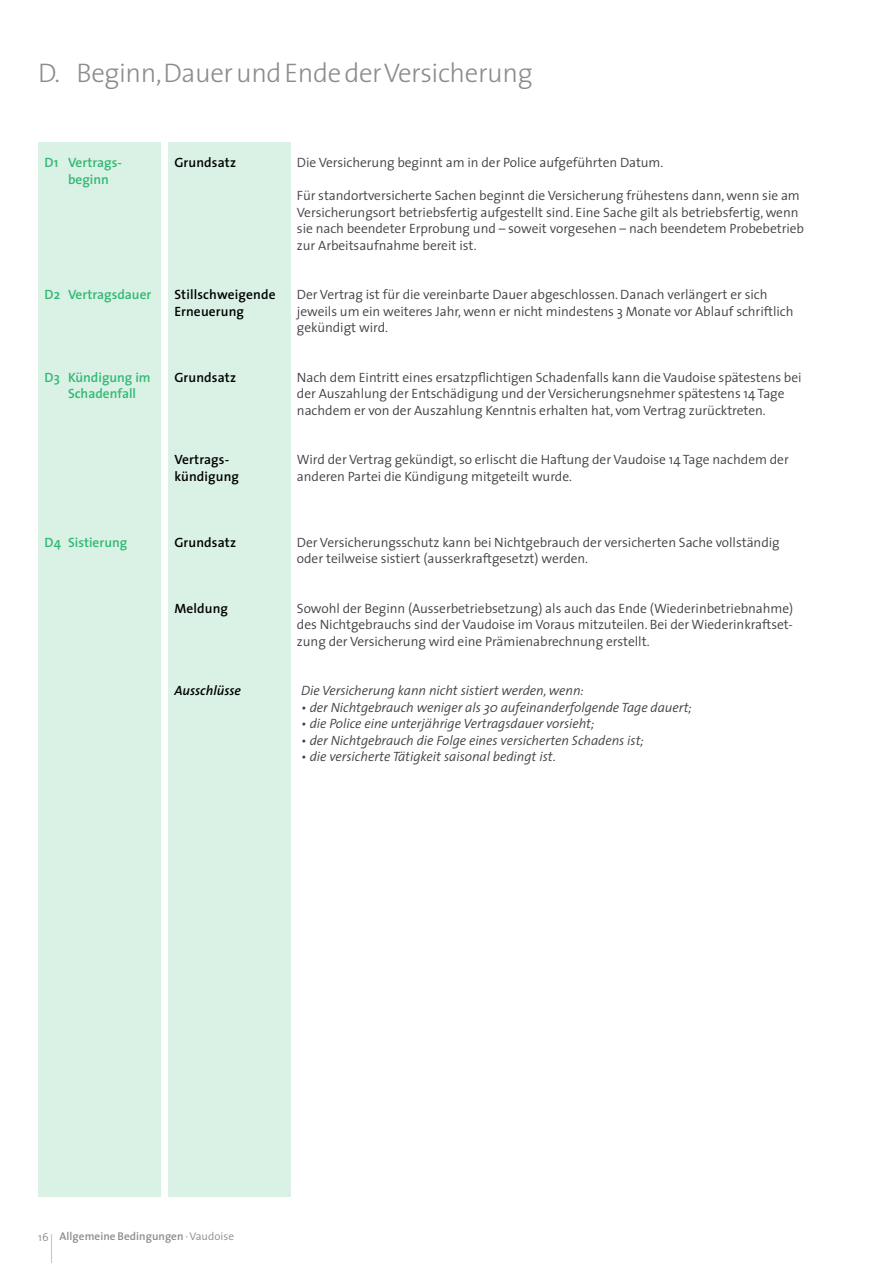
<style>
.page{position:relative;width:893px;height:1263px;background:#fff}
.page>*{position:absolute;margin:0;border:0;box-sizing:border-box;transform-origin:0 0}
.t1{font:300 41.25px "The Sans";color:#8a8c8e;scale:.2 1}
.t2{font:300 27px "The Sans";letter-spacing:-.015em;color:#8a8c8e}
.t3{font:300 13.5px/16.5px "The Sans";letter-spacing:-.005em;color:#414042}
.t4{font:italic 300 13.5px "The Sans";letter-spacing:-.005em;color:#414042}
.t5{font:600 13.5px/16.5px "The Sans";letter-spacing:.01em;color:#000}
.t6{font:600 13.5px/16.5px "The Sans";color:#33b873}
.t7{font:italic 600 13.5px "The Sans";color:#000}
.t8{font:600 11.25px "The Sans";letter-spacing:.005em;color:#8a8c8e}
.t9{font:300 11.25px "The Sans";color:#8a8c8e}
.s1{font-weight:300}
</style>
<div class="page">
<div style="left:38px;top:142px;width:123px;height:1055px;background:#d9f2e5"></div>
<div style="left:168px;top:142px;width:123px;height:1055px;background:#d9f2e5"></div>
<h2 class="t2" style="left:38px;top:51px;width:496px">D. Beginn, Dauer und Ende der Versicherung</h2>
<p class="t6" style="left:68px;top:154px;width:55px;text-indent:-23px">D1 Vertrags&shy;beginn</p>
<p class="t6" style="left:45px;top:286px;width:108px">D2 Vertragsdauer</p>
<p class="t6" style="left:68px;top:368px;width:84px;text-indent:-23px">D3 Kündigung im<br>Schadenfall</p>
<p class="t5" style="left:174px;top:154px;width:63px">Grundsatz</p>
<p class="t5" style="left:174px;top:286px;width:103px">Stillschweigende<br>Erneuerung</p>
<p class="t5" style="left:174px;top:368px;width:63px">Grundsatz</p>
<p class="t5" style="left:174px;top:451px;width:66px">Vertrags&shy;kündigung</p>
<p class="t3" style="left:297px;top:154px;width:368px">Die Versicherung beginnt am in der Police aufgeführten Datum.</p>
<p class="t3" style="left:297px;top:187px;width:509px">Für standortversicherte Sachen beginnt die Versicherung frühestens dann, wenn sie am Versicherungsort betriebsfertig aufgestellt sind. Eine Sache gilt als betriebsfertig, wenn sie nach beendeter Erprobung und – soweit vorgesehen – nach beendetem Probebetrieb zur Arbeitsaufnahme bereit ist.</p>
<p class="t3" style="left:297px;top:286px;width:498px">Der Vertrag ist für die vereinbarte Dauer abgeschlossen. Danach verlängert er sich jeweils um ein weiteres Jahr, wenn er nicht mindestens 3 Monate vor Ablauf schriftlich gekündigt wird.</p>
<p class="t3" style="left:297px;top:368px;width:506px">Nach dem Eintritt eines ersatzpflichtigen Schadenfalls kann die Vaudoise spätestens bei der Auszahlung der Entschädigung und der Versicherungsnehmer spätestens 14 Tage nachdem er von der Auszahlung Kenntnis erhalten hat, vom Vertrag zurücktreten.</p>
<p class="t3" style="left:297px;top:451px;width:493px">Wird der Vertrag gekündigt, so erlischt die Haftung der Vaudoise 14 Tage nachdem der anderen Partei die Kündigung mitgeteilt wurde.</p>
<p class="t6" style="left:45px;top:533px;width:84px">D4 Sistierung</p>
<p class="t5" style="left:174px;top:533px;width:63px">Grundsatz</p>
<p class="t5" style="left:174px;top:599px;width:55px">Meldung</p>
<p class="t7" style="left:174px;top:679px;width:68px">Ausschlüsse</p>
<p class="t3" style="left:297px;top:533px;width:484px">Der Versicherungsschutz kann bei Nichtgebrauch der versicherten Sache vollständig oder teilweise sistiert (ausserkraftgesetzt) werden.</p>
<p class="t3" style="left:297px;top:599px;width:498px;text-align:justify">Sowohl der Beginn (Ausserbetriebsetzung) als auch das Ende (Wiederinbetriebnahme) des Nichtgebrauchs sind der Vaudoise im Voraus mitzuteilen. Bei der Wiederinkraftset&shy;zung der Versicherung wird eine Prämienabrechnung erstellt.</p>
<p class="t4" style="left:301px;top:679px;width:284px">Die Versicherung kann nicht sistiert werden, wenn:</p>
<p class="t4" style="left:301px;top:696px;width:392px">• der Nichtgebrauch weniger als 30 aufeinanderfolgende Tage dauert;</p>
<p class="t4" style="left:301px;top:712px;width:295px">• die Police eine unterjährige Vertragsdauer vorsieht;</p>
<p class="t4" style="left:301px;top:729px;width:344px">• der Nichtgebrauch die Folge eines versicherten Schadens ist;</p>
<p class="t4" style="left:301px;top:745px;width:256px">• die versicherte Tätigkeit saisonal bedingt ist.</p>
<p class="t9" style="left:38px;top:1228px;width:12px">16</p>
<h1 class="t1" style="left:51px;top:1216px;width:13px">|</h1>
<p class="t8" style="left:60px;top:1227px;width:176px">Allgemeine Bedingungen <span class="s1">· Vaudoise</span></p>
</div>
